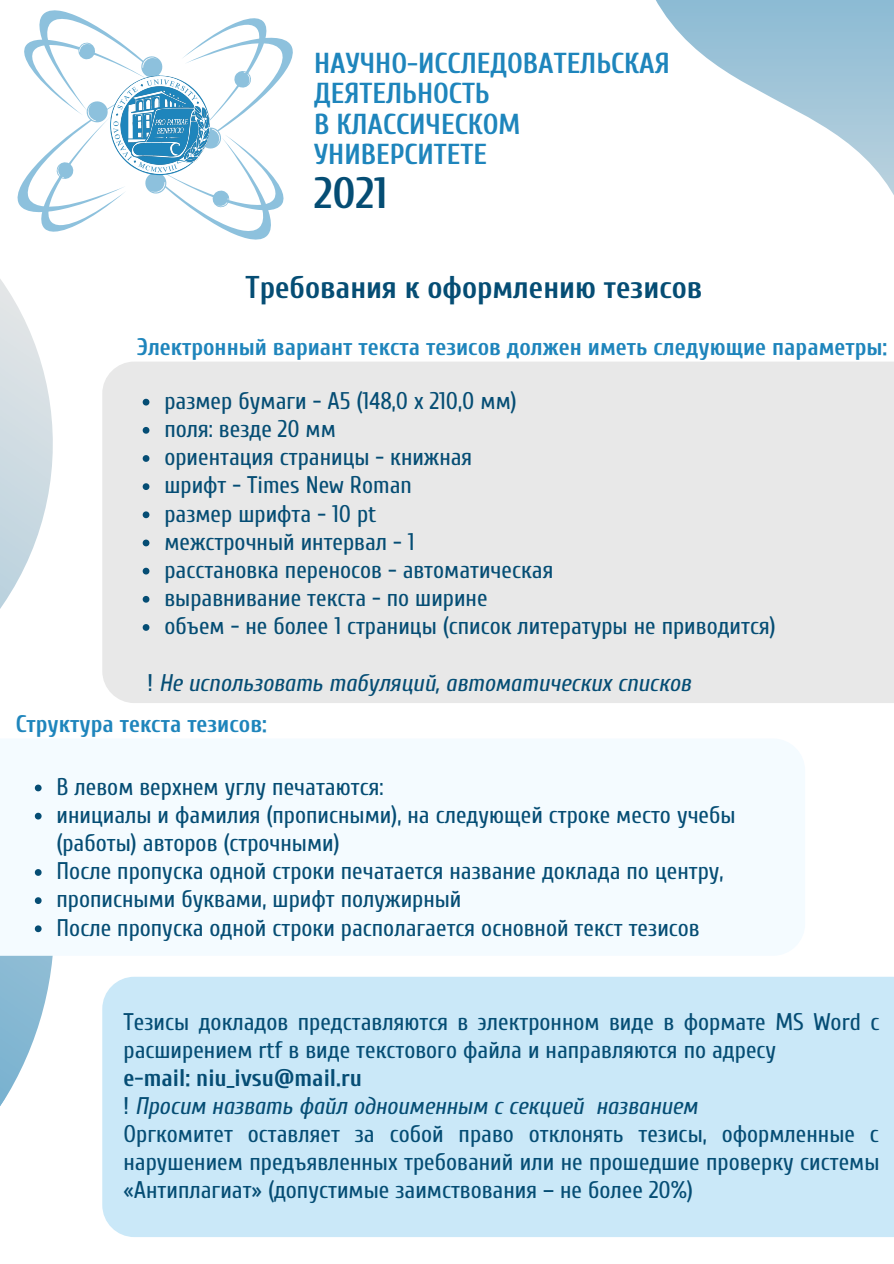
<style>
.page{position:relative;width:894px;height:1264px;background:#fff}
.page>*{position:absolute;margin:0;border:0;box-sizing:border-box;transform-origin:0 0}
.t1{font:700 43.8px "Cuprum";color:#054d74}
.t2{font:700 31.35px "Cuprum";color:#054d74}
.t3{font:700 28.8px "Cuprum";color:#1e85bc}
.t4{font:24px/28.2px "Cuprum";color:#054d74}
.t5{font:italic 24px "Cuprum";color:#054d74}
.t6{font:700 24px "Cuprum";color:#054d74}
.t7{font:700 23.85px "Cuprum";color:#1e85bc}
.s1{font-style:normal}
</style>
<div class="page">
<svg style="left:656px;top:0;width:237px;height:194px"></svg>
<svg style="left:0;top:279px;width:398px;height:958px"></svg>
<svg style="left:17px;top:10px;width:276px;height:230px"></svg>
<img style="left:111px;top:76px;width:98px;height:98px">
<div style="left:102px;top:361px;width:791px;height:342px;background:#e8e8e8"></div>
<div style="left:102px;top:976px;width:791px;height:260px;background:#cae8f8"></div>
<svg style="left:143px;top:399px;width:6px;height:6px"></svg>
<svg style="left:143px;top:427px;width:6px;height:6px"></svg>
<svg style="left:143px;top:455px;width:6px;height:7px"></svg>
<svg style="left:143px;top:483px;width:6px;height:7px"></svg>
<svg style="left:143px;top:511px;width:6px;height:7px"></svg>
<svg style="left:143px;top:539px;width:6px;height:7px"></svg>
<svg style="left:143px;top:567px;width:6px;height:7px"></svg>
<svg style="left:143px;top:596px;width:6px;height:6px"></svg>
<svg style="left:143px;top:624px;width:6px;height:7px"></svg>
<div style="left:0;top:738px;width:804px;height:217px;background:#f4fbff"></div>
<svg style="left:35px;top:784px;width:7px;height:7px"></svg>
<svg style="left:35px;top:812px;width:7px;height:7px"></svg>
<svg style="left:35px;top:869px;width:7px;height:6px"></svg>
<svg style="left:35px;top:897px;width:7px;height:7px"></svg>
<svg style="left:35px;top:925px;width:7px;height:7px"></svg>
<p class="t3" style="left:314px;top:47px;width:357px">НАУЧНО-ИССЛЕДОВАТЕЛЬСКАЯ</p>
<p class="t3" style="left:314px;top:77px;width:177px">ДЕЯТЕЛЬНОСТЬ</p>
<p class="t3" style="left:314px;top:108px;width:208px">В КЛАССИЧЕСКОМ</p>
<p class="t3" style="left:314px;top:138px;width:174px">УНИВЕРСИТЕТЕ</p>
<p class="t1" style="left:314px;top:169px;width:75px">2021</p>
<p class="t2" style="left:245px;top:269px;width:458px">Требования к оформлению тезисов</p>
<p class="t7" style="left:137px;top:333px;width:751px">Электронный вариант текста тезисов должен иметь следующие параметры:</p>
<p class="t4" style="left:164px;top:387px;width:354px">размер бумаги - А5 (148,0 х 210,0 мм)</p>
<p class="t4" style="left:164px;top:415px;width:173px">поля: везде 20 мм</p>
<p class="t4" style="left:164px;top:443px;width:309px">ориентация страницы - книжная</p>
<p class="t4" style="left:164px;top:471px;width:249px">шрифт - Times New Roman</p>
<p class="t4" style="left:164px;top:500px;width:213px">размер шрифта - 10 pt</p>
<p class="t4" style="left:164px;top:528px;width:252px">межстрочный интервал - 1</p>
<p class="t4" style="left:164px;top:556px;width:390px">расстановка переносов - автоматическая</p>
<p class="t4" style="left:164px;top:584px;width:324px">выравнивание текста - по ширине</p>
<p class="t4" style="left:164px;top:612px;width:612px">объем - не более 1 страницы (список литературы не приводится)</p>
<p class="t5" style="left:147px;top:669px;width:544px"><span class="s1">!</span> Не использовать табуляций, автоматических списков</p>
<p class="t7" style="left:16px;top:710px;width:252px">Структура текста тезисов:</p>
<p class="t4" style="left:57px;top:773px;width:328px">В левом верхнем углу печатаются:</p>
<p class="t4" style="left:57px;top:801px;width:680px">инициалы и фамилия (прописными), на следующей строке место учебы (работы) авторов (строчными)</p>
<p class="t4" style="left:57px;top:857px;width:668px">После пропуска одной строки печатается название доклада по центру,</p>
<p class="t4" style="left:57px;top:885px;width:406px">прописными буквами, шрифт полужирный</p>
<p class="t4" style="left:57px;top:913px;width:644px">После пропуска одной строки располагается основной текст тезисов</p>
<p class="t4" style="left:123px;top:1007px;width:757px">Тезисы докладов представляются в электронном виде в формате MS Word с расширением rtf в виде текстового файла и направляются по адресу</p>
<p class="t6" style="left:123px;top:1064px;width:240px">e-mail: niu_ivsu@mail.ru</p>
<p class="t5" style="left:123px;top:1092px;width:575px"><span class="s1">!</span> Просим назвать файл одноименным с секцией названием</p>
<p class="t4" style="left:123px;top:1120px;width:757px;text-align:justify">Оргкомитет оставляет за собой право отклонять тезисы, оформленные с нарушением предъявленных требований или не прошедшие проверку системы «Антиплагиат» (допустимые заимствования – не более 20%)</p>
</div>
